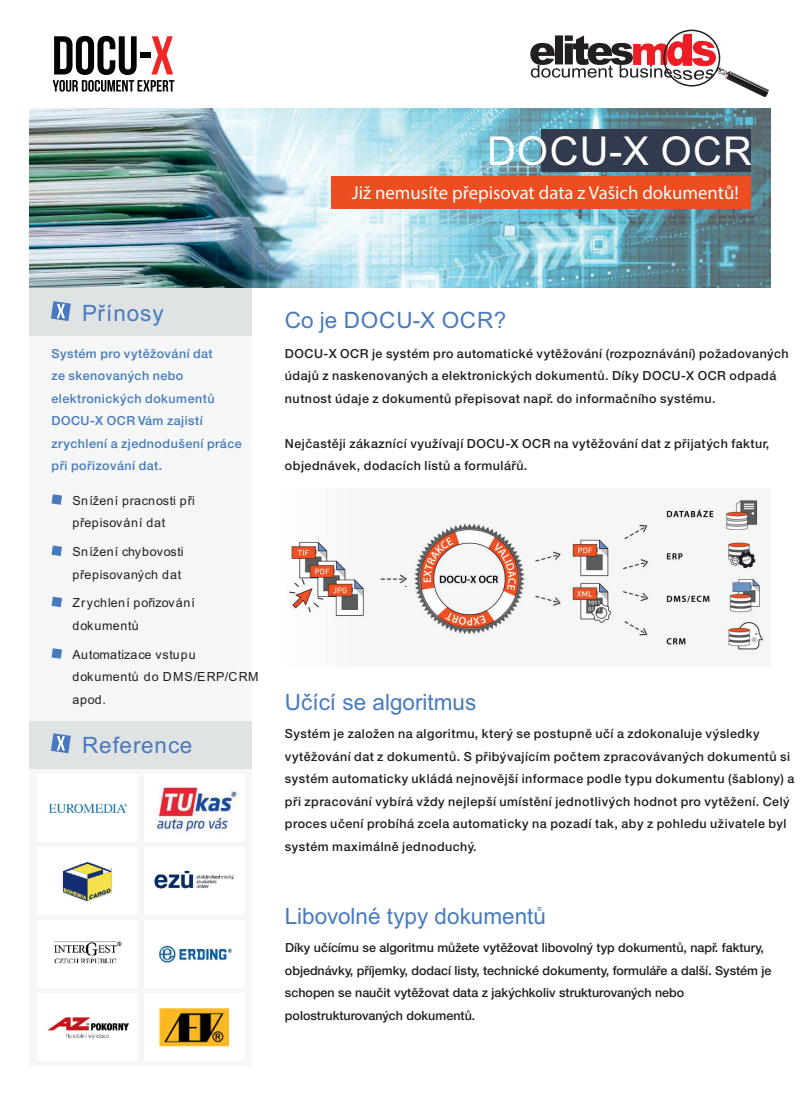
<style>
.page{position:relative;width:804px;height:1102px;background:#fff}
.page>*{position:absolute;margin:0;border:0;box-sizing:border-box;transform-origin:0 0}
.t1{font:39.75px "Arial";letter-spacing:.035em;color:#fff}
.t2{font:22.5px "Arial";color:#477abe}
.t3{font:22.5px "Arial";letter-spacing:.04em;color:#477abe}
.t4{font:22.5px "Arial";letter-spacing:.035em;color:#477abe}
.t5{font:18.75px "Myriad Pro";color:#fff}
.t6{font:500 12.5px/22.5px "Helvetica Neue LT Pro";letter-spacing:.04em;color:#1c2023}
.t7{font:500 12.5px/22.5px "Helvetica Neue LT Pro";color:#1c2023}
.t8{font:12.5px/22.5px "Arial";letter-spacing:.045em;color:#1c2023}
.t9{font:500 12.5px/22.5px "Helvetica Neue LT Pro";letter-spacing:.04em;color:#477abe}
</style>
<div class="page">
<img style="left:289px;top:497px;width:476px;height:153px">
<div style="left:30px;top:288px;width:222px;height:777px;background:#f5f7f6"></div>
<div style="left:30px;top:288px;width:222px;height:47px;background:#e0e3e3"></div>
<div style="left:30px;top:721px;width:222px;height:47px;background:#e0e3e3"></div>
<img style="left:30px;top:108px;width:740px;height:180px">
<div style="left:541px;top:129px;width:210px;height:43px;background:#313b4d"></div>
<img style="left:472px;top:112px;width:239px;height:64px">
<div style="left:331px;top:176px;width:420px;height:33px;background:#ec4d21"></div>
<img style="left:159px;top:1008px;width:70px;height:39px">
<img style="left:49px;top:803px;width:78px;height:10px">
<img style="left:155px;top:787px;width:85px;height:45px">
<img style="left:63px;top:862px;width:49px;height:40px">
<img style="left:154px;top:870px;width:80px;height:19px">
<img style="left:54px;top:941px;width:68px;height:23px">
<img style="left:159px;top:945px;width:73px;height:18px">
<img style="left:47px;top:1017px;width:82px;height:22px">
<svg style="left:52px;top:545px;width:10px;height:11px"></svg>
<svg style="left:52px;top:494px;width:10px;height:10px"></svg>
<svg style="left:53px;top:36px;width:121px;height:56px"></svg>
<svg style="left:52px;top:596px;width:10px;height:11px"></svg>
<svg style="left:52px;top:648px;width:10px;height:10px"></svg>
<svg style="left:51px;top:301px;width:20px;height:20px"></svg>
<svg style="left:51px;top:733px;width:20px;height:20px"></svg>
<svg style="left:530px;top:29px;width:239px;height:68px"></svg>
<div style="left:663px;top:30px;width:57px;height:56px;border:1px solid #231f20;border-radius:50%"></div>
<h2 class="t3" style="left:82px;top:304px;width:83px">Přínosy</h2>
<h1 class="t1" style="left:487px;top:136px;width:266px">DOCU-X OCR</h1>
<h3 class="t5" style="left:352px;top:184px;width:388px">Již nemusíte přepisovat data z Vašich dokumentů!</h3>
<h2 class="t4" style="left:285px;top:311px;width:223px">Co je DOCU-X OCR?</h2>
<p class="t9" style="left:52px;top:344px;width:192px">Systém pro vytěžování dat<br>ze skenovaných nebo elektronických dokumentů<br>DOCU-X OCR Vám zajistí zrychlení a zjednodušení práce při pořizování dat.</p>
<p class="t6" style="left:285px;top:344px;width:505px">DOCU-X OCR je systém pro automatické vytěžování (rozpoznávání) požadovaných údajů z naskenovaných a elektronických dokumentů. Díky DOCU-X OCR odpadá nutnost údaje z dokumentů přepisovat např. do informačního systému.</p>
<p class="t6" style="left:285px;top:434px;width:486px">Nejčastěji zákaznící využívají DOCU-X OCR na vytěžování dat z přijatých faktur, objednávek, dodacích listů a formulářů.</p>
<p class="t8" style="left:72px;top:490px;width:124px">Snížení pracnosti při přepisování dat</p>
<p class="t8" style="left:72px;top:541px;width:113px">Snížení chybovosti přepisovaných dat</p>
<p class="t8" style="left:72px;top:593px;width:124px">Zrychlení pořizování dokumentů</p>
<p class="t8" style="left:72px;top:644px;width:188px">Automatizace vstupu dokumentů do DMS/ERP/CRM apod.</p>
<h2 class="t3" style="left:82px;top:736px;width:112px">Reference</h2>
<h2 class="t2" style="left:285px;top:694px;width:193px">Učící se algoritmus</h2>
<p class="t6" style="left:285px;top:724px;width:511px">Systém je založen na algoritmu, který se postupně učí a zdokonaluje výsledky vytěžování dat z dokumentů. S přibývajícím počtem zpracovávaných dokumentů si systém automaticky ukládá nejnovější informace podle typu dokumentu (šablony) a při zpracování vybírá vždy nejlepší umístění jednotlivých hodnot pro vytěžení. Celý proces učení probíhá zcela automaticky na pozadí tak, aby z pohledu uživatele byl systém maximálně jednoduchý.</p>
<h2 class="t2" style="left:285px;top:907px;width:263px">Libovolné typy dokumentů</h2>
<p class="t7" style="left:285px;top:937px;width:488px">Díky učícímu se algoritmu můžete vytěžovat libovolný typ dokumentů, např. faktury, objednávky, příjemky, dodací listy, technické dokumenty, formuláře a další. Systém je schopen se naučit vytěžovat data z jakýchkoliv strukturovaných nebo polostrukturovaných dokumentů.</p>
</div>
